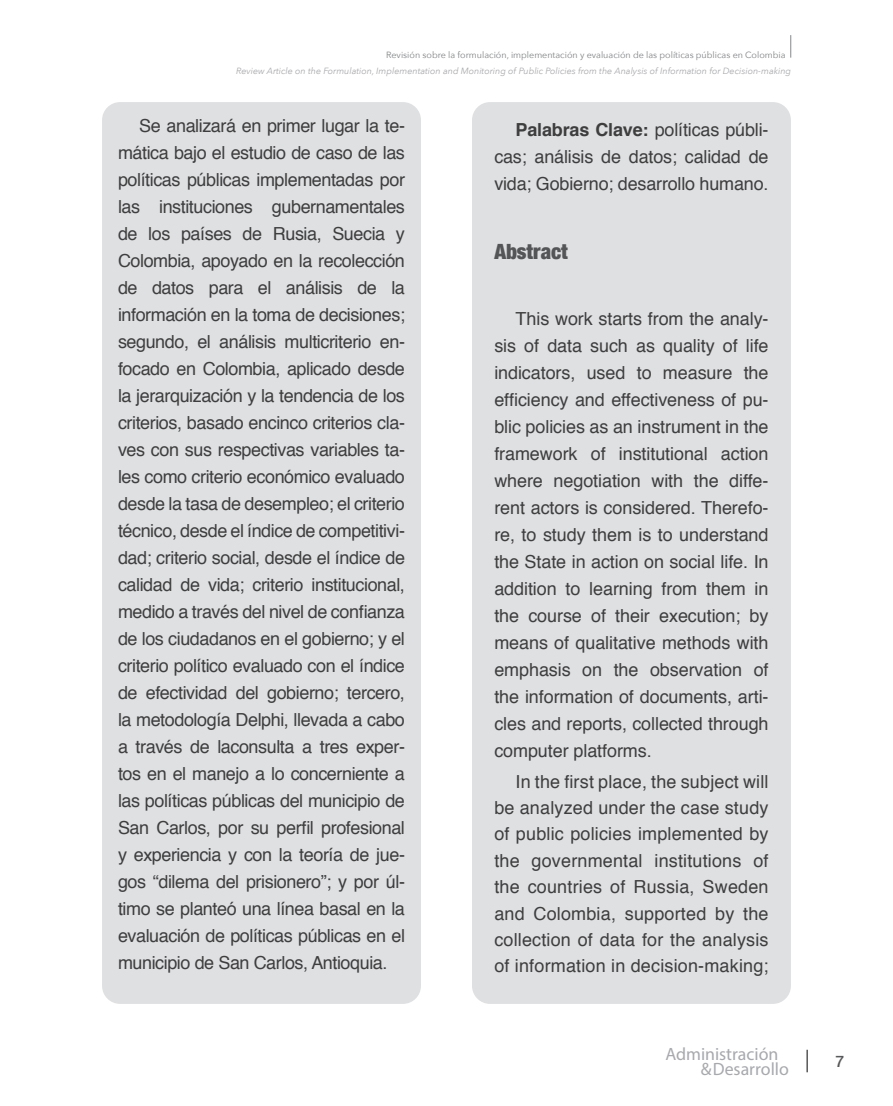
<style>
.page{position:relative;width:893px;height:1106px;background:#fff}
.page>*{position:absolute;margin:0;border:0;box-sizing:border-box;transform-origin:0 0}
.TITULO{font:900 condensed 21px "Helvetica Neue LT Com";color:#545557}
.párrafo_normal{font:18px/27px "Helvetica";letter-spacing:-.01em;color:#3e3e3f;text-align:justify}
.t1{font:100 17.85px/15px "Helvetica Neue";color:#a8a9ad}
.t2{font:500 15.75px "Helvetica Neue LT Com";color:#57585a}
.t3{font:italic 9px "Avenir Next";color:#a8a9ad}
.t4{font:9px "Avenir Next";color:#808285}
.s1{font-weight:700}
</style>
<div class="page">
<hr style="left:806px;top:1049px;width:2px;height:23px;background:#57585a">
<svg style="left:790px;top:35px;width:1px;height:23px"></svg>
<div style="left:102px;top:102px;width:319px;height:901px;background:#dfe0e2;border-radius:18px"></div>
<div style="left:472px;top:102px;width:319px;height:901px;background:#dfe0e2;border-radius:18px"></div>
<p class="t4" style="left:386px;top:47px;width:401px">Revisión sobre la formulación, implementación y evaluación de las políticas públicas en Colombia</p>
<p class="t3" style="left:236px;top:64px;width:557px">Review Article on the Formulation, Implementation and Monitoring of Public Policies from the Analysis of Information for Decision-making</p>
<p class="párrafo_normal" style="left:118px;top:112px;width:289px;text-indent:21px">Se analizará en primer lugar la te&shy;mática bajo el estudio de caso de las políticas públicas implementadas por las instituciones gubernamentales de los países de Rusia, Suecia y Colombia, apoyado en la recolección de datos para el análisis de la información en la toma de decisiones; segundo, el análisis multicriterio en&shy;focado en Colombia, aplicado desde la jerarquización y la tendencia de los criterios, basado encinco criterios cla&shy;ves con sus respectivas variables ta&shy;les como criterio económico evaluado desde la tasa de desempleo; el criterio técnico, desde el índice de competitivi&shy;dad; criterio social, desde el índice de calidad de vida; criterio institucional, medido a través del nivel de confianza de los ciudadanos en el gobierno; y el criterio político evaluado con el índice de efectividad del gobierno; tercero, la metodología Delphi, llevada a cabo a través de laconsulta a tres exper&shy;tos en el manejo a lo concerniente a las políticas públicas del municipio de San Carlos, por su perfil profesional y experiencia y con la teoría de jue&shy;gos “dilema del prisionero”; y por úl&shy;timo se planteó una línea basal en la evaluación de políticas públicas en el municipio de San Carlos, Antioquia.</p>
<p class="párrafo_normal" style="left:494px;top:117px;width:276px;text-indent:21px"><span class="s1">Palabras Clave:</span> políticas públi&shy;cas; análisis de datos; calidad de vida; Gobierno; desarrollo humano.</p>
<p class="TITULO" style="left:494px;top:239px;width:75px">Abstract</p>
<p class="párrafo_normal" style="left:494px;top:305px;width:276px;text-indent:21px">This work starts from the analy&shy;sis of data such as quality of life indicators, used to measure the efficiency and effectiveness of pu&shy;blic policies as an instrument in the framework of institutional action where negotiation with the diffe&shy;rent actors is considered. Therefo&shy;re, to study them is to understand the State in action on social life. In addition to learning from them in the course of their execution; by means of qualitative methods with emphasis on the observation of the information of documents, arti&shy;cles and reports, collected through computer platforms.</p>
<p class="párrafo_normal" style="left:494px;top:768px;width:276px;line-height:26.4px;text-indent:21px">In the first place, the subject will be analyzed under the case study of public policies implemented by the governmental institutions of the countries of Russia, Sweden and Colombia, supported by the collection of data for the analysis of information in decision-making;</p>
<p class="t1" style="left:701px;top:1046px;width:89px;text-indent:-36px">Administración &amp;Desarrollo</p>
<p class="t2" style="left:835px;top:1051px;width:10px">7</p>
</div>
